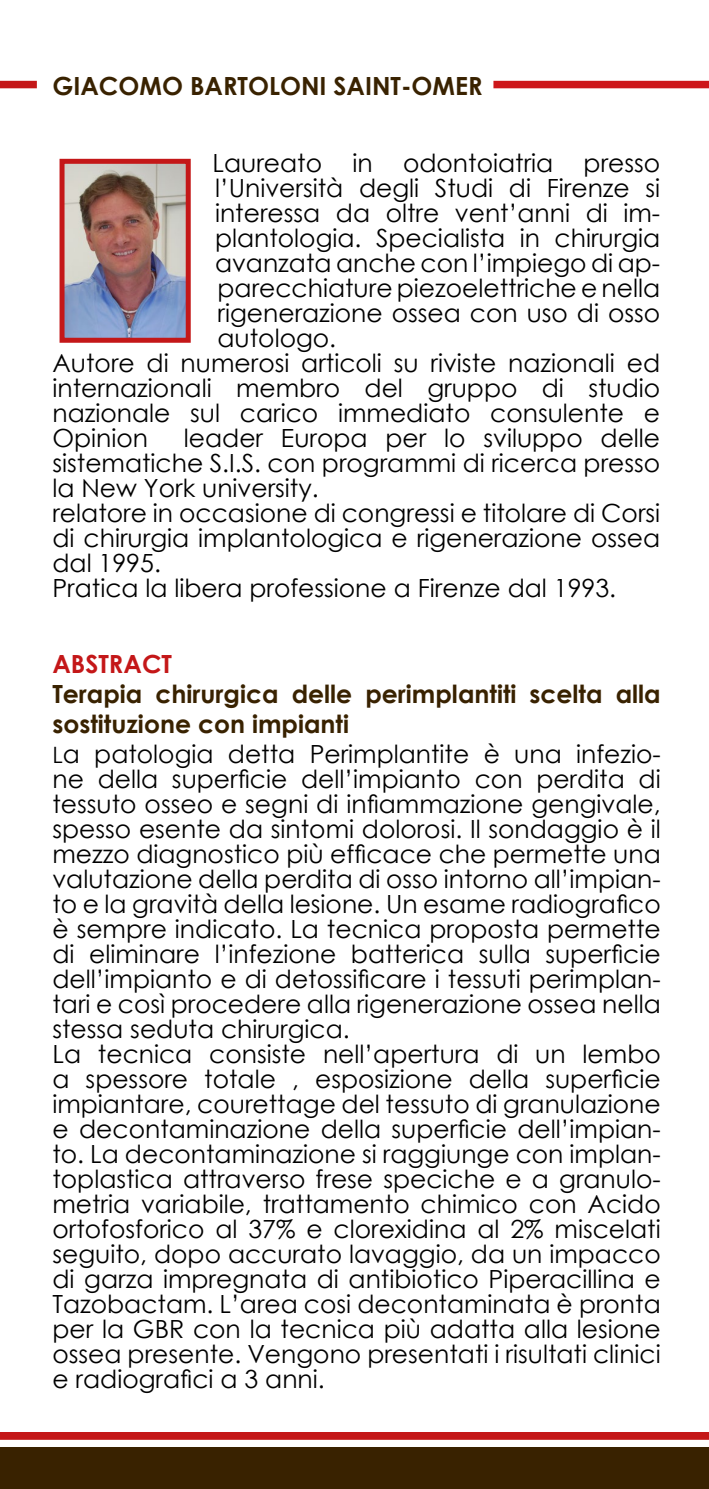
<style>
.page{position:relative;width:709px;height:1489px;background:#fff}
.page>*{position:absolute;margin:0;border:0;box-sizing:border-box;transform-origin:0 0}
.t1{font:25px/25px "Century Gothic";color:#000}
.t2{font:700 25px/30px "Century Gothic";color:#392200}
.t3{font:700 25px "Century Gothic";color:#c41718}
.s1{font-size:22.5px}
</style>
<div class="page">
<div style="left:0;top:1447px;width:709px;height:41px;background:#392200"></div>
<div style="left:0;top:1431px;width:709px;height:8px;background:#c41718"></div>
<div style="left:0;top:81px;width:37px;height:7px;background:#c41718"></div>
<div style="left:493px;top:81px;width:216px;height:7px;background:#cd171a"></div>
<img style="left:66px;top:165px;width:119px;height:172px">
<div style="left:60px;top:159px;width:131px;height:184px;border:5px solid #c41718"></div>
<p class="t2" style="left:52px;top:70px;width:431px">GIACOMO BARTOLONI SAINT-OMER</p>
<p class="t1" style="left:212px;top:150px;width:449px">Laureato in odontoiatria presso</p>
<p class="t1" style="left:215px;top:175px;width:446px">l’Università degli Studi di Firenze si</p>
<p class="t1" style="left:215px;top:200px;width:446px">interessa da oltre vent’anni di im-</p>
<p class="t1" style="left:215px;top:225px;width:447px">plantologia. Specialista in chirurgia</p>
<p class="t1" style="left:215px;top:250px;width:447px">avanzata anche con l’impiego di ap-</p>
<p class="t1" style="left:217px;top:275px;width:444px">parecchiature piezoelettriche e nella</p>
<p class="t1" style="left:217px;top:300px;width:444px">rigenerazione ossea con uso di osso</p>
<p class="t1" style="left:217px;top:325px;width:120px">autologo.</p>
<p class="t1" style="left:52px;top:350px;width:609px">Autore di numerosi articoli su riviste nazionali ed</p>
<p class="t1" style="left:52px;top:375px;width:609px">internazionali membro del gruppo di studio</p>
<p class="t1" style="left:52px;top:400px;width:609px">nazionale sul carico immediato consulente e</p>
<p class="t1" style="left:52px;top:425px;width:97px">Opinion</p>
<p class="t1" style="left:52px;top:425px;width:609px;text-indent:131px">leader Europa per lo sviluppo delle sistematiche S.I.S. con programmi di ricerca presso la New York university.<br>relatore in occasione di congressi e titolare di Corsi di chirurgia implantologica e rigenerazione ossea dal 1995.<br>Pratica la libera professione a Firenze dal 1993.</p>
<p class="t3" style="left:52px;top:644px;width:121px">ABSTRACT</p>
<p class="t2" style="left:52px;top:677px;width:610px">Terapia chirurgica delle perimplantiti scelta alla sostituzione con impianti</p>
<p class="t1" style="left:52px;top:741px;width:610px"><span class="s1">L</span>a patologia detta Perimplantite è una infezio&shy;ne della superficie dell’impianto con perdita di tessuto osseo e segni di infiammazione gengivale, spesso esente da sintomi dolorosi. Il sondaggio è il mezzo diagnostico più efficace che permette una valutazione della perdita di osso intorno all’impian&shy;to e la gravità della lesione. Un esame radiografico è sempre indicato. La tecnica proposta permette di eliminare l’infezione batterica sulla superficie dell’impianto e di detossificare i tessuti perimplan&shy;tari e così procedere alla rigenerazione ossea nella stessa seduta chirurgica.<br>La tecnica consiste nell’apertura di un lembo a spessore totale , esposizione della superficie impiantare, courettage del tessuto di granulazione e decontaminazione della superficie dell’impian&shy;to. La decontaminazione si raggiunge con implan&shy;toplastica attraverso frese speciche e a granulo&shy;metria variabile, trattamento chimico con Acido ortofosforico al 37% e clorexidina al 2% miscelati seguito, dopo accurato lavaggio, da un impacco di garza impregnata di antibiotico Piperacillina e Tazobactam. L’area cosi decontaminata è pronta per la GBR con la tecnica più adatta alla lesione ossea presente. Vengono presentati i risultati clinici e radiografici a 3 anni.</p>
</div>
